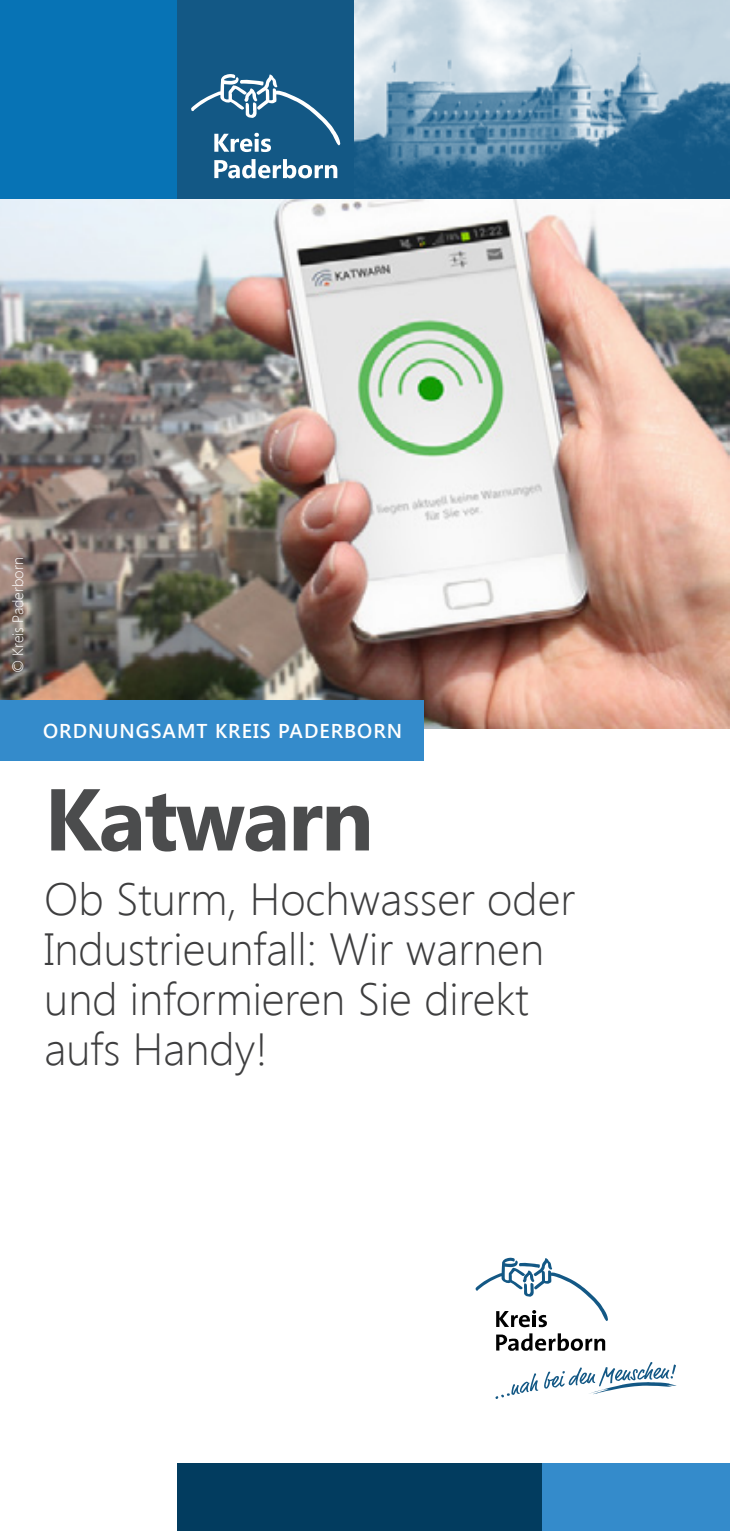
<style>
.page{position:relative;width:730px;height:1531px;background:#fff}
.page>*{position:absolute;margin:0;border:0;box-sizing:border-box;transform-origin:0 0}
.t1{font:700 87.5px "Segoe UI";letter-spacing:-.025em;color:#4b4c4d}
.t2{font:300 45px/50px "Segoe UI";color:#3e3e3f}
.t3{font:600 20px "Segoe UI";letter-spacing:.05em;color:#fff}
.t4{font:300 15px "Segoe UI";color:#fff}
</style>
<div class="page">
<img style="left:0;top:198px;width:730px;height:530px">
<svg style="left:496px;top:1333px;width:109px;height:18px"></svg>
<svg style="left:495px;top:1373px;width:43px;height:26px"></svg>
<svg style="left:544px;top:1362px;width:133px;height:32px"></svg>
<svg style="left:475px;top:1257px;width:133px;height:70px"></svg>
<div style="left:177px;top:1463px;width:553px;height:68px;background:#023c5f"></div>
<div style="left:542px;top:1463px;width:188px;height:67px;background:#348bcb"></div>
<div style="left:0;top:700px;width:423px;height:60px;background:#348bcb"></div>
<div style="left:0;top:0;width:177px;height:198px;background:#0773b5"></div>
<div style="left:177px;top:0;width:177px;height:198px;background:#135885"></div>
<svg style="left:191px;top:74px;width:149px;height:78px"></svg>
<svg style="left:214px;top:159px;width:123px;height:19px"></svg>
<hr style="left:0;top:0;width:1px;height:198px;background:#166eaa">
<img style="left:354px;top:0;width:376px;height:198px">
<p class="t4" style="left:7px;top:673px;width:117px;rotate:-90deg">© Kreis Paderborn</p>
<p class="t3" style="left:43px;top:717px;width:360px">ORDNUNGSAMT KREIS PADERBORN</p>
<h1 class="t1" style="left:44px;top:757px;width:331px">Katwarn</h1>
<p class="t2" style="left:44px;top:872px;width:532px">Ob Sturm, Hochwasser oder<br>Industrieunfall: Wir warnen und informieren Sie direkt aufs Handy!</p>
</div>
